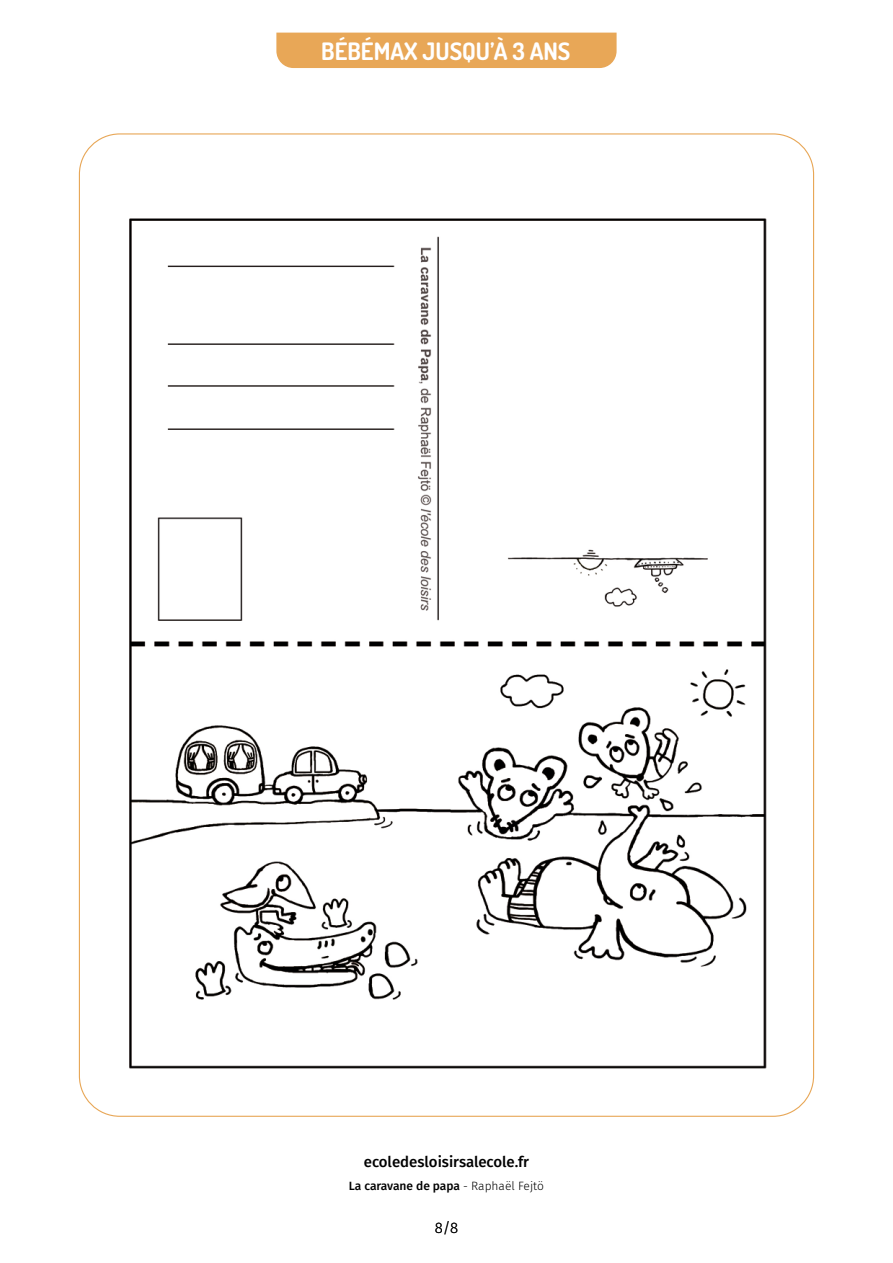
<style>
.page{position:relative;width:893px;height:1263px;background:#fff}
.page>*{position:absolute;margin:0;border:0;box-sizing:border-box;transform-origin:0 0}
.t1{font:700 24px "Dosis";color:#fff}
.t2{font:500 15px "Fira Sans";color:#000}
.t3{font:300 15px "Fira Sans";color:#000}
.t4{font:500 12px "Fira Sans";letter-spacing:-.01em;color:#000}
.s1{font-weight:300}
</style>
<div class="page">
<div style="left:276px;top:33px;width:341px;height:35px;background:#e8a757"></div>
<img style="left:129px;top:218px;width:638px;height:851px">
<h1 class="t1" style="left:321px;top:35px;width:251px">BÉBÉMAX JUSQU’À 3 ANS</h1>
<p class="t2" style="left:364px;top:1150px;width:167px">ecoledesloisirsalecole.fr</p>
<p class="t4" style="left:349px;top:1176px;width:197px">La caravane de papa <span class="s1">- Raphaël Fejtö</span></p>
<p class="t3" style="left:435px;top:1217px;width:25px">8/8</p>
</div>
